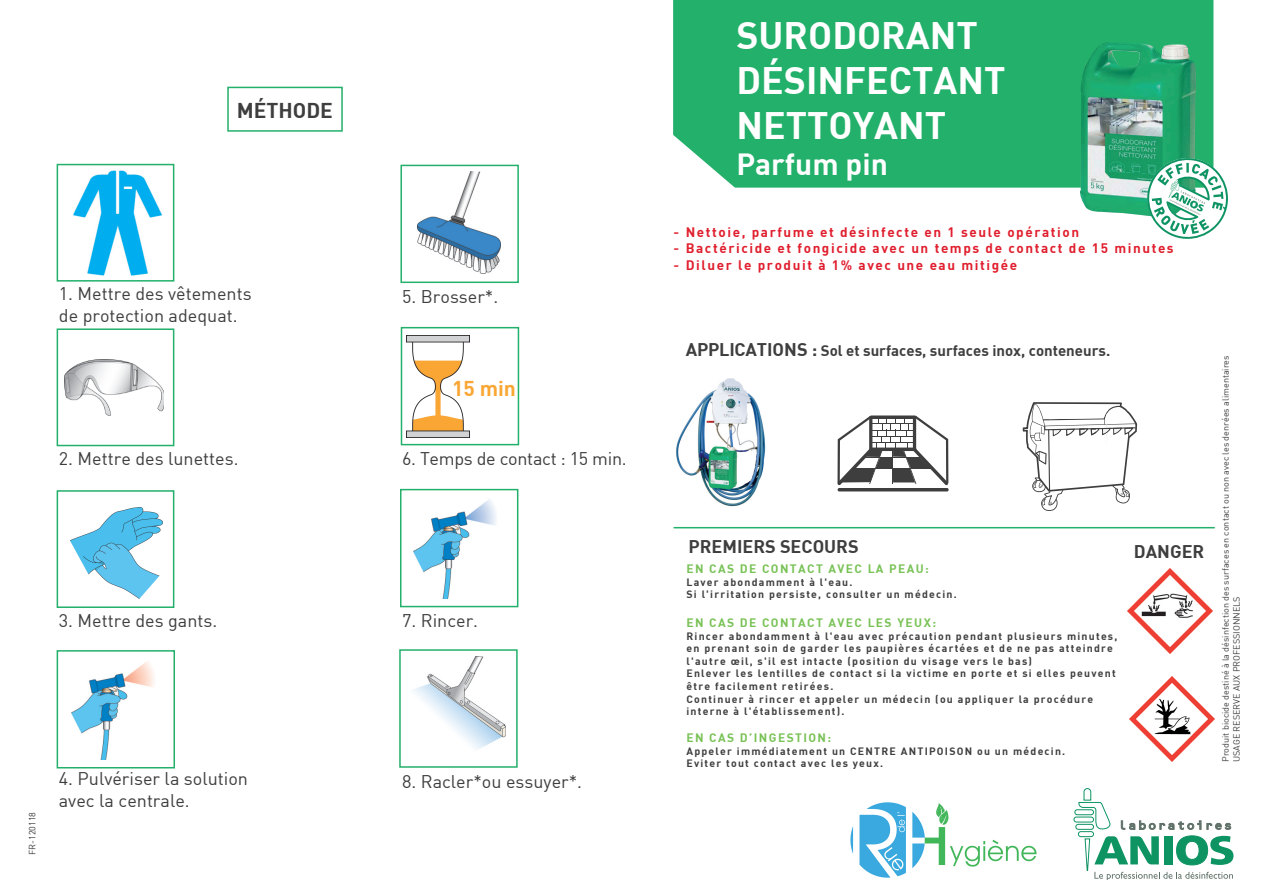
<style>
.page{position:relative;width:1263px;height:893px;background:#fff}
.page>*{position:absolute;margin:0;border:0;box-sizing:border-box;transform-origin:0 0}
.t1{font:700 37.5px/45px "DIN";color:#fff}
.t2{font:700 30px "DIN";color:#fff}
.t3{font:700 21px "DIN";color:#3e3e3f}
.t4{font:700 21px "DIN";color:#faa634}
.t5{font:18px/21.6px "DIN";color:#3e3e3f}
.t6{font:700 18px "DIN";color:#3e3e3f}
.t7{font:700 15px "DIN";color:#3e3e3f}
.t8{font:700 13.5px "DIN";letter-spacing:.115em;color:#e01e2d}
.t9{font:700 12px "DIN";letter-spacing:.115em;color:#78c255}
.t10{font:700 10.5px/12.6px "DIN";letter-spacing:.115em;color:#3e3e3f}
.t11{font:9px/10.8px "DIN";color:#3e3e3f}
.t12{font:9px "DIN";color:#3c3c3b}
.s1{font-size:18px}
</style>
<div class="page">
<hr style="left:674px;top:527px;width:541px;height:1px;background:#22b06a">
<div style="left:673px;top:0;width:540px;height:188px;background:#22b06a"></div>
<img style="left:70px;top:507px;width:92px;height:91px">
<div style="left:57px;top:490px;width:117px;height:118px;border:2px solid #22b06a"></div>
<div style="left:401px;top:327px;width:118px;height:118px;border:2px solid #22b06a"></div>
<svg style="left:1073px;top:788px;width:160px;height:91px"></svg>
<img style="left:1128px;top:569px;width:85px;height:85px">
<div style="left:57px;top:328px;width:117px;height:118px;border:2px solid #22b06a"></div>
<img style="left:64px;top:360px;width:100px;height:56px">
<div style="left:57px;top:650px;width:118px;height:118px;border:2px solid #22b06a"></div>
<img style="left:72px;top:661px;width:82px;height:98px">
<div style="left:400px;top:489px;width:118px;height:118px;border:2px solid #22b06a"></div>
<img style="left:414px;top:499px;width:82px;height:99px">
<div style="left:399px;top:649px;width:119px;height:119px;border:2px solid #22b06a"></div>
<img style="left:413px;top:656px;width:92px;height:93px">
<div style="left:400px;top:165px;width:119px;height:118px;border:2px solid #22b06a"></div>
<img style="left:417px;top:172px;width:84px;height:102px">
<img style="left:73px;top:170px;width:89px;height:106px">
<div style="left:57px;top:164px;width:117px;height:118px;border:2px solid #22b06a"></div>
<div style="left:227px;top:87px;width:116px;height:45px;border:2px solid #22b06a"></div>
<img style="left:1129px;top:676px;width:86px;height:86px">
<img style="left:676px;top:378px;width:90px;height:129px">
<hr style="left:837px;top:488px;width:112px;height:3px;background:#3e3e3f;border-radius:2px">
<svg style="left:837px;top:415px;width:112px;height:71px"></svg>
<svg style="left:1023px;top:402px;width:115px;height:109px"></svg>
<img style="left:1079px;top:42px;width:117px;height:174px">
<svg style="left:1147px;top:158px;width:81px;height:81px"></svg>
<img style="left:406px;top:335px;width:64px;height:102px">
<img style="left:850px;top:802px;width:187px;height:76px">
<h3 class="t3" style="left:237px;top:96px;width:98px">MÉTHODE</h3>
<h3 class="t5" style="left:59px;top:282px;width:194px">1. Mettre des vêtements de protection adequat.</h3>
<h3 class="t5" style="left:59px;top:447px;width:181px">2. Mettre des lunettes.</h3>
<h3 class="t5" style="left:59px;top:609px;width:160px">3. Mettre des gants.</h3>
<p class="t12" style="left:27px;top:855px;width:45px;rotate:-90deg">FR-120118</p>
<h3 class="t5" style="left:59px;top:767px;width:191px">4. Pulvériser la solution avec la centrale.</h3>
<h3 class="t5" style="left:402px;top:286px;width:98px">5. Brosser*.</h3>
<h3 class="t4" style="left:452px;top:375px;width:65px">15 min</h3>
<h3 class="t5" style="left:402px;top:447px;width:226px">6. Temps de contact : 15 min.</h3>
<h3 class="t5" style="left:402px;top:609px;width:78px">7. Rincer.</h3>
<h3 class="t5" style="left:402px;top:770px;width:182px">8. Racler*ou essuyer*.</h3>
<h1 class="t1" style="left:736px;top:11px;width:271px">SURODORANT<br>DÉSINFECTANT<br>NETTOYANT</h1>
<h2 class="t2" style="left:736px;top:144px;width:153px">Parfum pin</h2>
<p class="t8" style="left:674px;top:224px;width:407px">- Nettoie, parfume et désinfecte en 1 seule opération</p>
<p class="t8" style="left:674px;top:240px;width:502px">- Bactéricide et fongicide avec un temps de contact de 15 minutes</p>
<p class="t8" style="left:674px;top:256px;width:345px">- Diluer le produit à 1% avec une eau mitigée</p>
<h3 class="t7" style="left:686px;top:341px;width:426px"><span class="s1">APPLICATIONS :</span> Sol et surfaces, surfaces inox, conteneurs.</h3>
<h3 class="t6" style="left:688px;top:535px;width:172px">PREMIERS SECOURS</h3>
<h3 class="t6" style="left:1134px;top:539px;width:72px">DANGER</h3>
<p class="t9" style="left:686px;top:561px;width:244px">EN CAS DE CONTACT AVEC LA PEAU:</p>
<p class="t10" style="left:686px;top:575px;width:272px">Laver abondamment à l'eau.<br>Si l'irritation persiste, consulter un médecin.</p>
<p class="t9" style="left:686px;top:615px;width:251px">EN CAS DE CONTACT AVEC LES YEUX:</p>
<p class="t10" style="left:686px;top:629px;width:432px">Rincer abondamment à l'eau avec précaution pendant plusieurs minutes, en prenant soin de garder les paupières écartées et de ne pas atteindre l'autre œil, s'il est intacte (position du visage vers le bas)<br>Enlever les lentilles de contact si la victime en porte et si elles peuvent être facilement retirées.<br>Continuer à rincer et appeler un médecin (ou appliquer la procédure interne à l'établissement).</p>
<p class="t9" style="left:686px;top:730px;width:146px">EN CAS D’INGESTION:</p>
<p class="t10" style="left:686px;top:744px;width:380px">Appeler immédiatement un CENTRE ANTIPOISON ou un médecin.<br>Eviter tout contact avec les yeux.</p>
<p class="t11" style="left:1220px;top:762px;width:408px;rotate:-90deg">Produit biocide destiné à la désinfection des surfaces en contact ou non avec les denrées alimentaires<br>USAGE RESERVE AUX PROFESSIONNELS</p>
</div>
